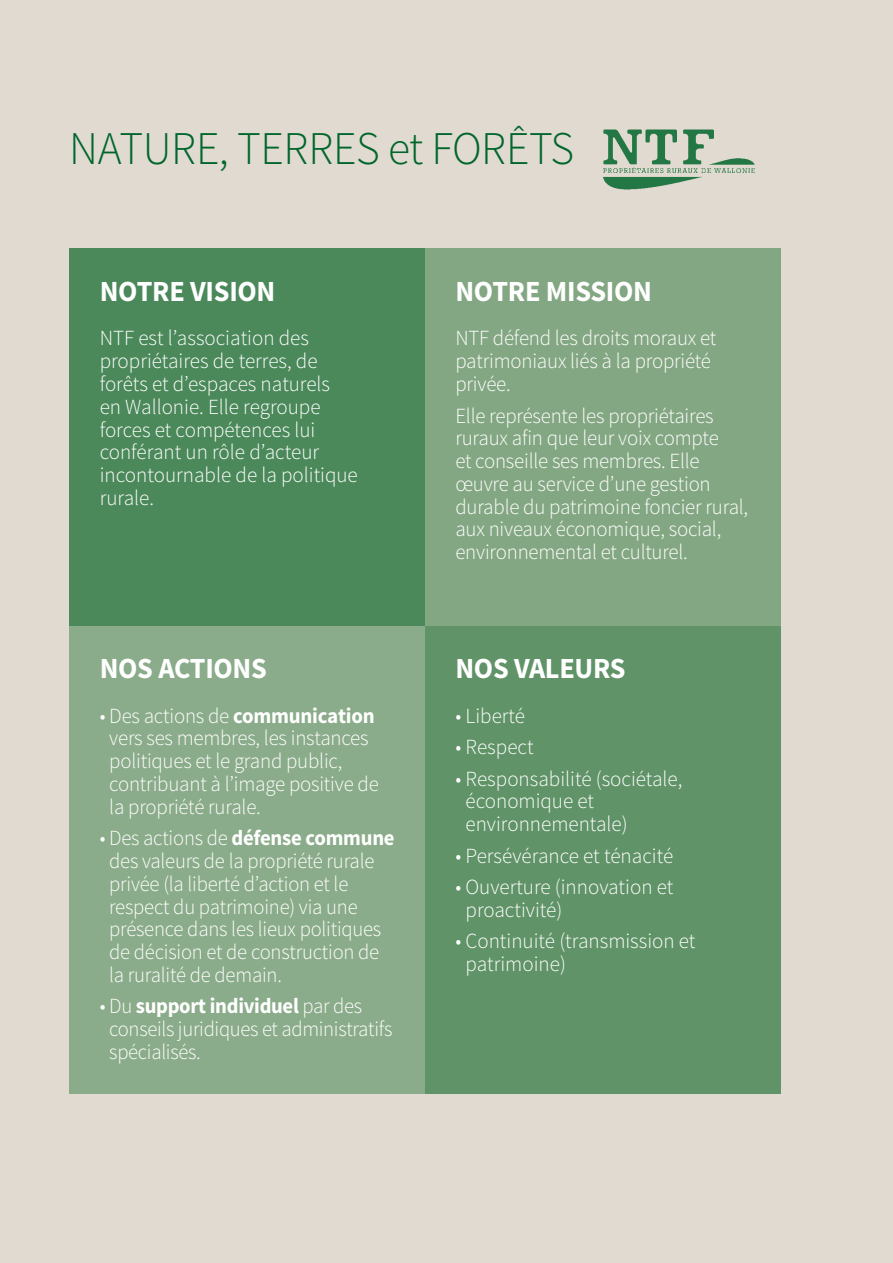
<style>
.page{position:relative;width:893px;height:1263px;background:#e1dad0}
.page>*{position:absolute;margin:0;border:0;box-sizing:border-box;transform-origin:0 0}
.t1{font:300 46.8px "Source Sans Pro";letter-spacing:-.01em;color:#00662c}
.t2{font:700 29.25px "Source Sans Pro";letter-spacing:-.01em;color:#fff}
.t3{font:300 21.6px/22.8px "Source Sans Pro";letter-spacing:-.01em;color:#fff}
.t4{font:300 21.6px/22.8px "Source Sans Pro";letter-spacing:-.01em;color:#fff;scale:.96 1}
.s1{font-weight:700}
</style>
<div class="page">
<img style="left:603px;top:129px;width:152px;height:61px">
<div style="left:69px;top:249px;width:356px;height:377px;background:#4b895a"></div>
<div style="left:69px;top:626px;width:356px;height:467px;background:#8bac8a"></div>
<div style="left:425px;top:249px;width:356px;height:377px;background:#84a783"></div>
<div style="left:425px;top:626px;width:356px;height:467px;background:#609367"></div>
<h1 class="t1" style="left:69px;top:120px;width:506px">NATURE, TERRES et FORÊTS</h1>
<h2 class="t2" style="left:100px;top:273px;width:177px">NOTRE VISION</h2>
<p class="t3" style="left:100px;top:327px;width:260px">NTF est l’association des propriétaires de terres, de forêts et d’espaces naturels<br>en Wallonie. Elle regroupe forces et compétences lui conférant un rôle d’acteur incontournable de la politique rurale.</p>
<h2 class="t2" style="left:100px;top:650px;width:169px">NOS ACTIONS</h2>
<p class="t3" style="left:109px;top:704px;width:271px;text-indent:-10px">• Des actions de <span class="s1">communication </span>vers ses membres, les instances politiques et le grand public, contribuant à l’image positive de la propriété rurale.</p>
<p class="t4" style="left:109px;top:827px;width:299px;text-indent:-10px">• Des actions de <span class="s1">défense commune </span>des valeurs de la propriété rurale privée (la liberté d’action et le respect du patrimoine) via une présence dans les lieux politiques de décision et de construction de la ruralité de demain.</p>
<p class="t3" style="left:109px;top:995px;width:285px;text-indent:-10px">• Du <span class="s1">support individuel</span> par des conseils juridiques et administratifs spécialisés.</p>
<h2 class="t2" style="left:455px;top:273px;width:198px">NOTRE MISSION</h2>
<p class="t3" style="left:455px;top:327px;width:262px">NTF défend les droits moraux et patrimoniaux liés à la propriété privée.</p>
<p class="t3" style="left:455px;top:404px;width:294px">Elle représente les propriétaires ruraux afin que leur voix compte<br>et conseille ses membres. Elle œuvre au service d’une gestion durable du patrimoine foncier rural, aux niveaux économique, social, environnemental et culturel.</p>
<h2 class="t2" style="left:455px;top:650px;width:172px">NOS VALEURS</h2>
<p class="t3" style="left:455px;top:704px;width:71px">• Liberté</p>
<p class="t3" style="left:455px;top:736px;width:80px">• Respect</p>
<p class="t3" style="left:465px;top:767px;width:218px;text-indent:-10px">• Responsabilité (sociétale, économique et environnementale)</p>
<p class="t3" style="left:455px;top:844px;width:219px">• Persévérance et ténacité</p>
<p class="t3" style="left:465px;top:876px;width:209px;text-indent:-10px">• Ouverture (innovation et proactivité)</p>
<p class="t3" style="left:465px;top:930px;width:231px;text-indent:-10px">• Continuité (transmission et patrimoine)</p>
</div>
